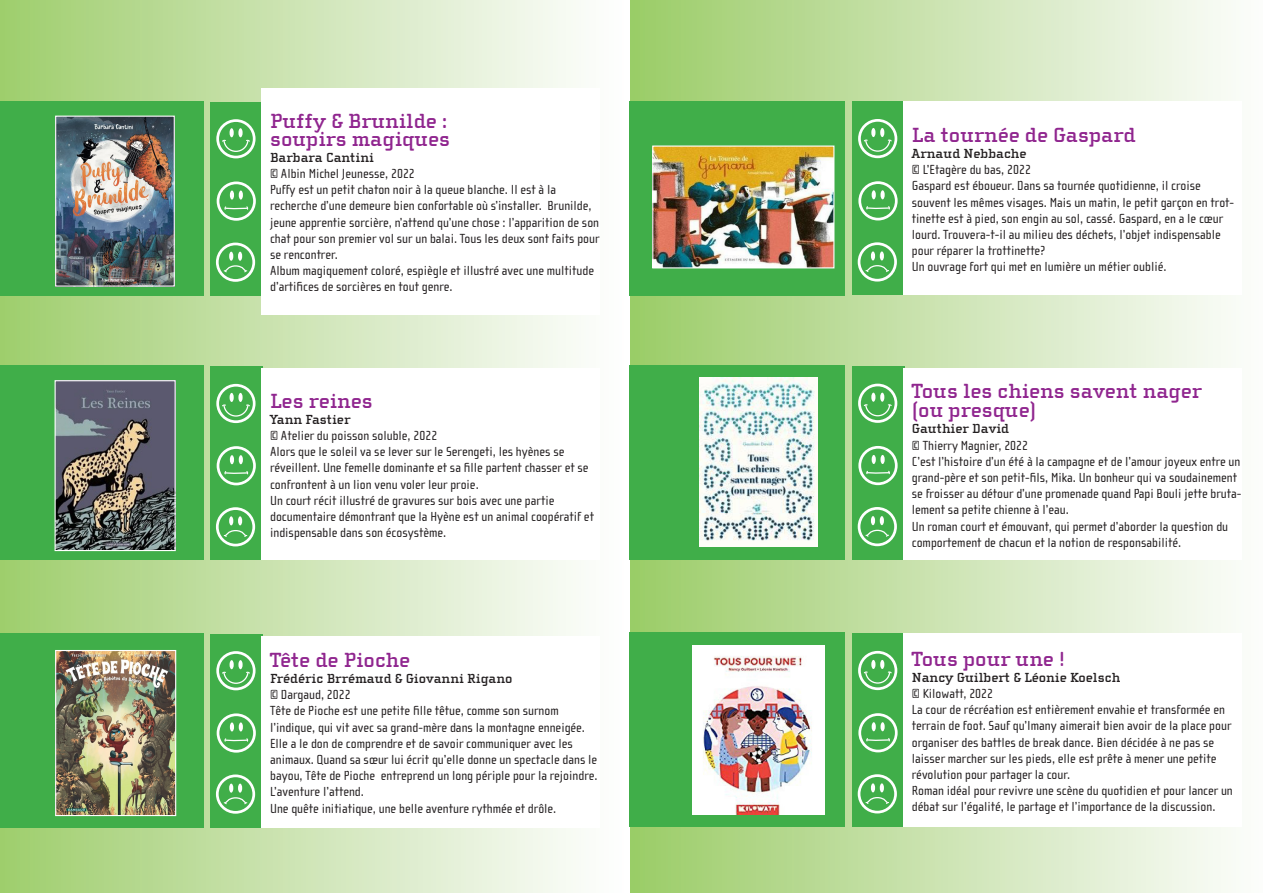
<style>
.page{position:relative;width:1263px;height:893px;background:#fff}
.page>*{position:absolute;margin:0;border:0;box-sizing:border-box;transform-origin:0 0}
.t1{font:700 21px "Cholla Slab";color:#90268f}
.t2{font:13.5px/16.2px "Cholla Sans";color:#231f20}
.t3{font:700 13.5px "Cholla Slab";color:#231f20}
</style>
<div class="page">
<div style="left:629px;top:0;width:634px;height:893px;background:linear-gradient(to right,#9bcc68,#fefdfd)"></div>
<div style="left:0;top:0;width:629px;height:893px;background:linear-gradient(to right,#9fcd6e,#fff)"></div>
<div style="left:0;top:101px;width:203px;height:194px;background:#40ae49"></div>
<div style="left:210px;top:102px;width:53px;height:193px;background:#40ae49"></div>
<svg style="left:221px;top:128px;width:29px;height:25px"></svg>
<div style="left:216px;top:119px;width:40px;height:39px;border:3px solid #fff;border-radius:50%"></div>
<svg style="left:224px;top:191px;width:25px;height:19px"></svg>
<div style="left:217px;top:182px;width:39px;height:39px;border:3px solid #fff;border-radius:50%"></div>
<svg style="left:223px;top:252px;width:25px;height:21px"></svg>
<div style="left:216px;top:243px;width:39px;height:39px;border:3px solid #fff;border-radius:50%"></div>
<div style="left:262px;top:88px;width:338px;height:227px;background:#fff"></div>
<div style="left:0;top:366px;width:203px;height:194px;background:#40ae49"></div>
<div style="left:210px;top:367px;width:53px;height:193px;background:#40ae49"></div>
<svg style="left:221px;top:393px;width:29px;height:24px"></svg>
<div style="left:216px;top:384px;width:40px;height:39px;border:3px solid #fff;border-radius:50%"></div>
<svg style="left:230px;top:455px;width:13px;height:9px"></svg>
<svg style="left:224px;top:471px;width:25px;height:4px"></svg>
<div style="left:217px;top:446px;width:39px;height:39px;border:3px solid #fff;border-radius:50%"></div>
<svg style="left:223px;top:516px;width:25px;height:21px"></svg>
<div style="left:216px;top:507px;width:39px;height:39px;border:3px solid #fff;border-radius:50%"></div>
<div style="left:262px;top:369px;width:338px;height:191px;background:#fff"></div>
<div style="left:0;top:633px;width:203px;height:194px;background:#40ae49"></div>
<div style="left:210px;top:634px;width:53px;height:193px;background:#40ae49"></div>
<svg style="left:221px;top:660px;width:29px;height:24px"></svg>
<div style="left:216px;top:651px;width:40px;height:39px;border:3px solid #fff;border-radius:50%"></div>
<svg style="left:230px;top:722px;width:13px;height:9px"></svg>
<svg style="left:224px;top:738px;width:25px;height:4px"></svg>
<div style="left:217px;top:713px;width:39px;height:40px;border:3px solid #fff;border-radius:50%"></div>
<svg style="left:223px;top:784px;width:25px;height:21px"></svg>
<div style="left:216px;top:774px;width:39px;height:40px;border:3px solid #fff;border-radius:50%"></div>
<div style="left:262px;top:636px;width:338px;height:191px;background:#fff"></div>
<div style="left:629px;top:101px;width:216px;height:194px;background:#40ae49"></div>
<div style="left:852px;top:102px;width:53px;height:193px;background:#40ae49"></div>
<svg style="left:863px;top:128px;width:29px;height:24px"></svg>
<div style="left:858px;top:119px;width:39px;height:39px;border:3px solid #fff;border-radius:50%"></div>
<svg style="left:872px;top:190px;width:4px;height:9px"></svg>
<div style="left:880px;top:190px;width:5px;height:9px;background:#fff;border-radius:50%"></div>
<svg style="left:866px;top:206px;width:24px;height:4px"></svg>
<div style="left:858px;top:181px;width:40px;height:39px;border:3px solid #fff;border-radius:50%"></div>
<svg style="left:865px;top:251px;width:24px;height:21px"></svg>
<div style="left:858px;top:242px;width:39px;height:40px;border:3px solid #fff;border-radius:50%"></div>
<div style="left:903px;top:102px;width:338px;height:193px;background:#fff"></div>
<div style="left:629px;top:366px;width:216px;height:194px;background:#40ae49"></div>
<div style="left:852px;top:366px;width:53px;height:194px;background:#40ae49"></div>
<svg style="left:863px;top:393px;width:29px;height:24px"></svg>
<div style="left:858px;top:384px;width:39px;height:39px;border:3px solid #fff;border-radius:50%"></div>
<svg style="left:872px;top:455px;width:4px;height:9px"></svg>
<div style="left:880px;top:455px;width:5px;height:9px;background:#fff;border-radius:50%"></div>
<svg style="left:866px;top:470px;width:24px;height:5px"></svg>
<div style="left:858px;top:446px;width:40px;height:39px;border:3px solid #fff;border-radius:50%"></div>
<svg style="left:865px;top:516px;width:24px;height:21px"></svg>
<div style="left:858px;top:507px;width:39px;height:39px;border:3px solid #fff;border-radius:50%"></div>
<div style="left:903px;top:368px;width:338px;height:192px;background:#fff"></div>
<div style="left:629px;top:633px;width:216px;height:194px;background:#40ae49"></div>
<div style="left:852px;top:634px;width:53px;height:193px;background:#40ae49"></div>
<svg style="left:863px;top:660px;width:29px;height:24px"></svg>
<div style="left:858px;top:651px;width:39px;height:39px;border:3px solid #fff;border-radius:50%"></div>
<svg style="left:872px;top:722px;width:4px;height:9px"></svg>
<div style="left:880px;top:722px;width:5px;height:9px;background:#fff;border-radius:50%"></div>
<svg style="left:866px;top:738px;width:24px;height:4px"></svg>
<div style="left:858px;top:713px;width:40px;height:39px;border:3px solid #fff;border-radius:50%"></div>
<svg style="left:865px;top:783px;width:24px;height:21px"></svg>
<div style="left:858px;top:774px;width:39px;height:39px;border:3px solid #fff;border-radius:50%"></div>
<div style="left:903px;top:634px;width:338px;height:193px;background:#fff"></div>
<img style="left:57px;top:118px;width:116px;height:167px">
<div style="left:55px;top:116px;width:120px;height:171px;border:1px solid #fff"></div>
<img style="left:57px;top:382px;width:117px;height:167px">
<div style="left:55px;top:380px;width:121px;height:171px;border:1px solid #fff"></div>
<img style="left:57px;top:652px;width:117px;height:162px">
<div style="left:55px;top:650px;width:121px;height:166px;border:1px solid #fff"></div>
<img style="left:654px;top:148px;width:178px;height:118px">
<div style="left:652px;top:146px;width:182px;height:122px;border:1px solid #fff"></div>
<img style="left:699px;top:377px;width:119px;height:169px">
<img style="left:693px;top:645px;width:131px;height:170px">
<p class="t1" style="left:270px;top:109px;width:178px">Puffy &amp; Brunilde :</p>
<p class="t1" style="left:270px;top:127px;width:181px">soupirs magiques</p>
<p class="t3" style="left:270px;top:150px;width:105px">Barbara Cantini</p>
<p class="t2" style="left:270px;top:166px;width:146px">© Albin Michel Jeunesse, 2022</p>
<p class="t2" style="left:270px;top:182px;width:331px">Puffy est un petit chaton noir à la queue blanche. Il est à la recherche d’une demeure bien confortable où s’installer. Brunilde, jeune apprentie sorcière, n’attend qu’une chose : l’apparition de son chat pour son premier vol sur un balai. Tous les deux sont faits pour se rencontrer.</p>
<p class="t2" style="left:270px;top:263px;width:325px">Album magiquement coloré, espiègle et illustré avec une multitude d’artifices de sorcières en tout genre.</p>
<p class="t1" style="left:270px;top:389px;width:104px">Les reines</p>
<p class="t3" style="left:270px;top:412px;width:82px">Yann Fastier</p>
<p class="t2" style="left:270px;top:428px;width:169px">© Atelier du poisson soluble, 2022</p>
<p class="t2" style="left:270px;top:444px;width:320px">Alors que le soleil va se lever sur le Serengeti, les hyènes se réveillent. Une femelle dominante et sa fille partent chasser et se confrontent à un lion venu voler leur proie.</p>
<p class="t2" style="left:270px;top:492px;width:325px">Un court récit illustré de gravures sur bois avec une partie documentaire démontrant que la Hyène est un animal coopératif et indispensable dans son écosystème.</p>
<p class="t1" style="left:270px;top:648px;width:142px">Tête de Pioche</p>
<p class="t3" style="left:270px;top:671px;width:244px">Frédéric Brrémaud &amp; Giovanni Rigano</p>
<p class="t2" style="left:270px;top:687px;width:82px">© Dargaud, 2022</p>
<p class="t2" style="left:270px;top:703px;width:329px">Tête de Pioche est une petite fille têtue, comme son surnom l’indique, qui vit avec sa grand-mère dans la montagne enneigée.<br>Elle a le don de comprendre et de savoir communiquer avec les animaux. Quand sa sœur lui écrit qu’elle donne un spectacle dans le bayou, Tête de Pioche entreprend un long périple pour la rejoindre.<br>L’aventure l’attend.</p>
<p class="t2" style="left:270px;top:800px;width:288px">Une quête initiatique, une belle aventure rythmée et drôle.</p>
<p class="t1" style="left:912px;top:123px;width:225px">La tournée de Gaspard</p>
<p class="t3" style="left:912px;top:146px;width:116px">Arnaud Nebbache</p>
<p class="t2" style="left:912px;top:162px;width:121px">© L’Etagère du bas, 2022</p>
<p class="t2" style="left:912px;top:178px;width:324px">Gaspard est éboueur. Dans sa tournée quotidienne, il croise souvent les mêmes visages. Mais un matin, le petit garçon en trot&shy;tinette est à pied, son engin au sol, cassé. Gaspard, en a le cœur lourd. Trouvera-t-il au milieu des déchets, l’objet indispensable pour réparer la trottinette?</p>
<p class="t2" style="left:912px;top:259px;width:256px">Un ouvrage fort qui met en lumière un métier oublié.</p>
<p class="t1" style="left:912px;top:379px;width:291px">Tous les chiens savent nager</p>
<p class="t1" style="left:912px;top:399px;width:126px">(ou presque)</p>
<p class="t3" style="left:912px;top:421px;width:99px">Gauthier David</p>
<p class="t2" style="left:912px;top:437px;width:118px">© Thierry Magnier, 2022</p>
<p class="t2" style="left:912px;top:453px;width:331px">C’est l’histoire d’un été à la campagne et de l’amour joyeux entre un grand-père et son petit-fils, Mika. Un bonheur qui va soudainement se froisser au détour d’une promenade quand Papi Bouli jette bruta&shy;lement sa petite chienne à l’eau.</p>
<p class="t2" style="left:912px;top:518px;width:318px">Un roman court et émouvant, qui permet d’aborder la question du comportement de chacun et la notion de responsabilité.</p>
<p class="t1" style="left:912px;top:647px;width:155px">Tous pour une !</p>
<p class="t3" style="left:912px;top:670px;width:210px">Nancy Guilbert &amp; Léonie Koelsch</p>
<p class="t2" style="left:912px;top:686px;width:83px">© Kilowatt, 2022</p>
<p class="t2" style="left:912px;top:702px;width:321px">La cour de récréation est entièrement envahie et transformée en terrain de foot. Sauf qu’Imany aimerait bien avoir de la place pour organiser des battles de break dance. Bien décidée à ne pas se laisser marcher sur les pieds, elle est prête à mener une petite révolution pour partager la cour.</p>
<p class="t2" style="left:912px;top:783px;width:322px">Roman idéal pour revivre une scène du quotidien et pour lancer un débat sur l’égalité, le partage et l’importance de la discussion.</p>
</div>
